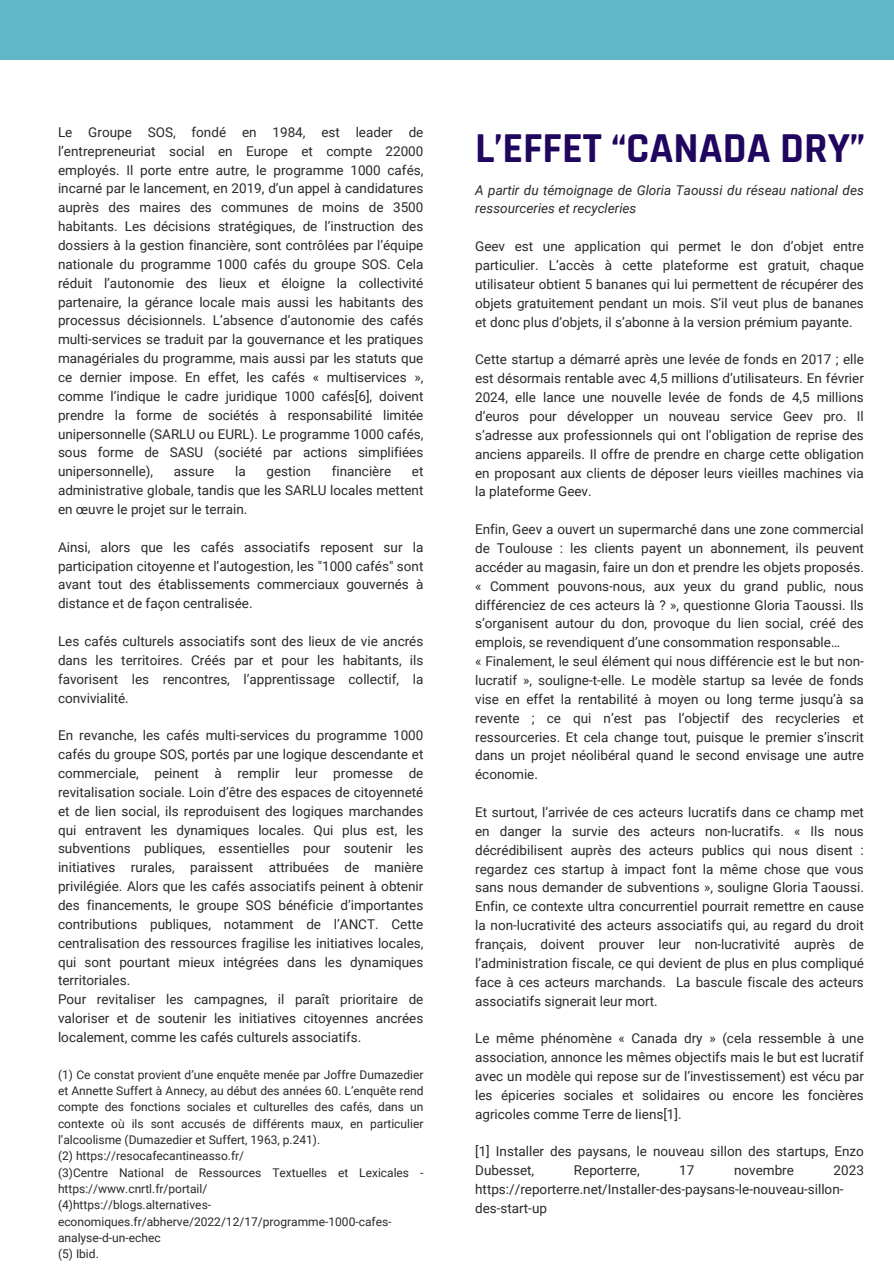
<style>
.page{position:relative;width:894px;height:1264px;background:#fff}
.page>*{position:absolute;margin:0;border:0;box-sizing:border-box;transform-origin:0 0}
.t1{font:700 43.2px "Rajdhani";color:#20065f}
.t2{font:13.5px/18.9px "Roboto";color:#292929;text-align:justify}
.t3{font:italic 13.5px/18.9px "Roboto";color:#292929}
.t4{font:12px/16.4px "Roboto";color:#292929}
</style>
<div class="page">
<div style="left:0;top:0;width:893px;height:60px;background:#60b7c6"></div>
<p class="t2" style="left:58px;top:123px;width:367px">Le Groupe SOS, fondé en 1984, est leader de l’entrepreneuriat social en Europe et compte 22000 employés. Il porte entre autre, le programme 1000 cafés, incarné par le lancement, en 2019, d’un appel à candidatures auprès des maires des communes de moins de 3500 habitants. Les décisions stratégiques, de l’instruction des dossiers à la gestion financière, sont contrôlées par l’équipe nationale du programme 1000 cafés du groupe SOS. Cela réduit l’autonomie des lieux et éloigne la collectivité partenaire, la gérance locale mais aussi les habitants des processus décisionnels. L’absence d’autonomie des cafés multi-services se traduit par la gouvernance et les pratiques managériales du programme, mais aussi par les statuts que ce dernier impose. En effet, les cafés « multiservices », comme l’indique le cadre juridique 1000 cafés[6], doivent prendre la forme de sociétés à responsabilité limitée unipersonnelle (SARLU ou EURL). Le programme 1000 cafés, sous forme de SASU (société par actions simplifiées unipersonnelle),</p>
<p class="t2" style="left:174px;top:462px;width:42px">assure</p>
<p class="t2" style="left:235px;top:462px;width:12px">la</p>
<p class="t2" style="left:266px;top:462px;width:46px">gestion</p>
<p class="t2" style="left:331px;top:462px;width:61px">financière</p>
<p class="t2" style="left:58px;top:462px;width:367px;text-indent:354px">et administrative globale, tandis que les SARLU locales mettent en œuvre le projet sur le terrain.</p>
<p class="t2" style="left:58px;top:537px;width:367px">Ainsi, alors que les cafés associatifs reposent sur la participation citoyenne et l’autogestion, les "1000 cafés" sont avant tout des établissements commerciaux gouvernés à distance et de façon centralisée.</p>
<p class="t2" style="left:58px;top:632px;width:367px">Les cafés culturels associatifs sont des lieux de vie ancrés dans les territoires. Créés par et pour les habitants, ils favorisent les rencontres, l’apprentissage collectif, la convivialité.</p>
<p class="t2" style="left:58px;top:726px;width:367px;text-align:left">En revanche, les cafés multi-services du programme 1000 cafés du groupe SOS, portés par une logique descendante et commerciale, peinent à remplir leur promesse de revitalisation sociale. Loin d’être des espaces de citoyenneté et de lien social, ils reproduisent des logiques marchandes qui entravent les dynamiques locales. Qui plus est, les subventions publiques, essentielles pour soutenir les initiatives rurales, paraissent attribuées de manière privilégiée. Alors que les cafés associatifs peinent à obtenir des financements, le groupe SOS bénéficie d’importantes contributions publiques, notamment de l’ANCT. Cette centralisation des ressources fragilise les initiatives locales, qui sont pourtant mieux intégrées dans les dynamiques territoriales.<br>Pour revitaliser les campagnes, il paraît prioritaire de valoriser et de soutenir les initiatives citoyennes ancrées localement, comme les cafés culturels associatifs.</p>
<p class="t4" style="left:58px;top:1066px;width:367px">(1) Ce constat provient d’une enquête menée par Joffre Dumazedier et Annette Suffert à Annecy, au début des années 60. L’enquête rend compte des fonctions sociales et culturelles des cafés, dans un contexte où ils sont accusés de différents maux, en particulier l’alcoolisme (Dumazedier et Suffert, 1963, p.241).<br>(2) https://resocafecantineasso.fr/<br>(3)Centre National de Ressources Textuelles et Lexicales - https://www.cnrtl.fr/portail/<br>(4)https://blogs.alternatives&shy;economiques.fr/abherve/2022/12/17/programme-1000-cafes&shy;analyse-d-un-echec<br>(5) Ibid.</p>
<h2 class="t1" style="left:475px;top:122px;width:391px">L’EFFET “CANADA DRY”</h2>
<p class="t3" style="left:475px;top:180px;width:390px">A partir du témoignage de Gloria Taoussi du réseau national des ressourceries et recycleries</p>
<p class="t2" style="left:475px;top:237px;width:390px">Geev est une application qui permet le don d’objet entre particulier. L’accès à cette plateforme est gratuit, chaque utilisateur obtient 5 bananes qui lui permettent de récupérer des objets gratuitement pendant un mois. S’il veut plus de bananes et donc plus d’objets, il s’abonne à la version prémium payante.</p>
<h1 class="t2" style="left:475px;top:350px;width:390px">Cette startup a démarré après une levée de fonds en 2017 ; elle est désormais rentable avec 4,5 millions d’utilisateurs. En février 2024, elle lance une nouvelle levée de fonds de 4,5 millions d’euros pour développer un nouveau service Geev pro. Il s’adresse aux professionnels qui ont l’obligation de reprise des anciens appareils. Il offre de prendre en charge cette obligation en proposant aux clients de déposer leurs vieilles machines via la plateforme Geev.</h1>
<h2 class="t2" style="left:475px;top:520px;width:390px;text-align:left">Enfin, Geev a ouvert un supermarché dans une zone commercial de Toulouse : les clients payent un abonnement, ils peuvent accéder au magasin, faire un don et prendre les objets proposés. « Comment pouvons-nous, aux yeux du grand public, nous différenciez de ces acteurs là ? », questionne Gloria Taoussi. Ils s’organisent autour du don, provoque du lien social, créé des emplois, se revendiquent d’une consommation responsable…<br>« Finalement, le seul élément qui nous différencie est le but non&shy;lucratif », souligne-t-elle. Le modèle startup sa levée de fonds vise en effet la rentabilité à moyen ou long terme jusqu’à sa revente ; ce qui n’est pas l’objectif des recycleries et ressourceries. Et cela change tout, puisque le premier s’inscrit dans un projet néolibéral quand le second envisage une autre économie.</h2>
<h2 class="t2" style="left:475px;top:803px;width:390px">Et surtout, l’arrivée de ces acteurs lucratifs dans ce champ met en danger la survie des acteurs non-lucratifs. « Ils nous décrédibilisent auprès des acteurs publics qui nous disent : regardez ces startup à impact font la même chose que vous sans nous demander de subventions », souligne Gloria Taoussi.<br>Enfin, ce contexte ultra concurrentiel pourrait remettre en cause la non-lucrativité des acteurs associatifs qui, au regard du droit français, doivent prouver leur non-lucrativité auprès de l’administration fiscale, ce qui devient de plus en plus compliqué face à ces acteurs marchands. La bascule fiscale des acteurs associatifs signerait leur mort.</h2>
<h2 class="t2" style="left:475px;top:1029px;width:390px">Le même phénomène « Canada dry » (cela ressemble à une association, annonce les mêmes objectifs mais le but est lucratif avec un modèle qui repose sur de l’investissement) est vécu par les épiceries sociales et solidaires ou encore les foncières agricoles comme Terre de liens[1].</h2>
<h2 class="t2" style="left:475px;top:1142px;width:390px">[1] Installer des paysans, le nouveau sillon des startups, Enzo<br>Dubesset,</h2>
<h2 class="t2" style="left:573px;top:1161px;width:67px">Reporterre,</h2>
<h2 class="t2" style="left:679px;top:1161px;width:17px">17</h2>
<h2 class="t2" style="left:733px;top:1161px;width:61px">novembre</h2>
<h2 class="t2" style="left:475px;top:1161px;width:390px;text-align:left;text-indent:358px">2023 https://reporterre.net/Installer-des-paysans-le-nouveau-sillon&shy;des-start-up</h2>
</div>
